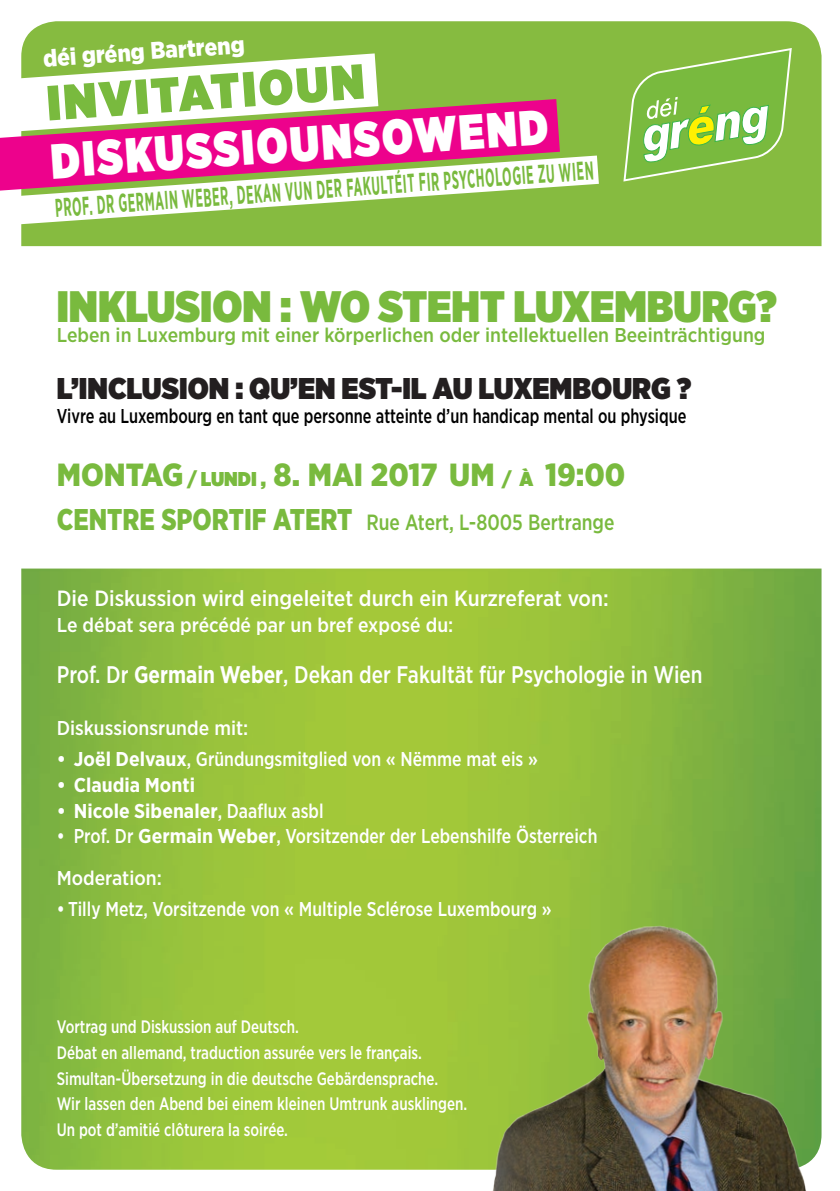
<style>
.page{position:relative;width:840px;height:1191px;background:#fff}
.page>*{position:absolute;margin:0;border:0;box-sizing:border-box;transform-origin:0 0}
.t1{font:900 49.2px "Gotham Narrow";color:#fff;scale:.9 1}
.t2{font:900 49.2px "Gotham Narrow";color:#79ba3e}
.t3{font:900 44px "Gotham Narrow";color:#79ba3e}
.t4{font:900 32px "Gotham Narrow";color:#79ba3e}
.t5{font:900 30px "Gotham Narrow";color:#231f20}
.t6{font:700 25.8px "Gotham Narrow";color:#79ba3e;scale:.51 1}
.t7{font:500 24px "Gotham Narrow";color:#fff;scale:.9 1}
.t8{font:900 24px "Gotham Narrow";color:#fff}
.t9{font:500 22px "Gotham Narrow";color:#fff}
.t10{font:500 22px "Gotham Narrow";color:#79ba3e;scale:.9 1}
.t11{font:500 20px/41.4px "Gotham Narrow";color:#fff;scale:.9 1}
.t12{font:500 20px "Gotham Narrow";color:#79ba3e}
.t13{font:500 20px "Gotham Narrow";color:#000;scale:.83 1}
.t14{font:500 20px "Gotham Narrow";color:#fff}
.t15{font:700 20px "Gotham Narrow";color:#fff}
.t16{font:500 18px/25.6px "Gotham Narrow";color:#fff;scale:.85 1}
.s1{font-size:20px}
.s2{font-weight:900;font-size:30px}
.s3{font-weight:700}
.s4{font-weight:500}
</style>
<div class="page">
<img style="left:21px;top:568px;width:800px;height:601px">
<div style="left:21px;top:21px;width:800px;height:225px;background:#86bb40"></div>
<svg style="left:623px;top:48px;width:168px;height:133px;background:#8fc457"></svg>
<svg style="left:21px;top:53px;width:357px;height:46px"></svg>
<svg style="left:0;top:99px;width:559px;height:56px;fill:#ed028c"></svg>
<svg style="left:0;top:155px;width:598px;height:71px"></svg>
<img style="left:481px;top:923px;width:341px;height:268px">
<h3 class="t8" style="left:42px;top:43px;width:203px;rotate:-4deg">déi gréng Bartreng</h3>
<h1 class="t2" style="left:44px;top:70px;width:319px;rotate:-4deg">INVITATIOUN</h1>
<h1 class="t1" style="left:49px;top:128px;width:555px;rotate:-4deg">DISKUSSIOUNSOWEND</h1>
<h3 class="t6" style="left:54px;top:191px;width:1059px;rotate:-4deg">PROF. DR GERMAIN WEBER, DEKAN VUN DER FAKULTÉIT FIR PSYCHOLOGIE ZU WIEN</h3>
<h2 class="t3" style="left:57px;top:276px;width:721px">INKLUSION : WO STEHT LUXEMBURG?</h2>
<p class="t12" style="left:57px;top:322px;width:710px">Leben in Luxemburg mit einer körperlichen oder intellektuellen Beeinträchtigung</p>
<h3 class="t5" style="left:57px;top:368px;width:635px">L’INCLUSION : QU’EN EST-IL AU LUXEMBOURG ?</h3>
<p class="t13" style="left:57px;top:403px;width:759px">Vivre au Luxembourg en tant que personne atteinte d’un handicap mental ou physique</p>
<h3 class="t4" style="left:57px;top:454px;width:570px">MONTAG <span class="s1">/ LUNDI ,</span> 8. MAI 2017 UM <span class="s1">/ À</span> 19:00</h3>
<p class="t10" style="left:57px;top:508px;width:621px"><span class="s2">CENTRE SPORTIF ATERT</span> Rue Atert, L-8005 Bertrange</p>
<p class="t9" style="left:57px;top:584px;width:553px">Die Diskussion wird eingeleitet durch ein Kurzreferat von:</p>
<p class="t14" style="left:57px;top:612px;width:398px">Le débat sera précédé par un bref exposé du:</p>
<h3 class="t7" style="left:57px;top:659px;width:718px">Prof. Dr <span class="s3">Germain Weber</span>, Dekan der Fakultät für Psychologie in Wien</h3>
<p class="t14" style="left:57px;top:715px;width:193px">Diskussionsrunde mit:</p>
<p class="t11" style="left:57px;top:738px;width:536px"><span class="s3">• Joël Delvaux</span>, Gründungsmitglied von « Nëmme mat eis »</p>
<p class="t15" style="left:57px;top:772px;width:140px">• Claudia Monti</p>
<p class="t15" style="left:57px;top:797px;width:268px">• Nicole Sibenaler<span class="s4">, Daaflux asbl</span></p>
<p class="t11" style="left:57px;top:815px;width:602px">• Prof. Dr <span class="s3">Germain Weber</span>, Vorsitzender der Lebenshilfe Österreich<br>Moderation:</p>
<p class="t11" style="left:57px;top:888px;width:551px">• Tilly Metz, Vorsitzende von « Multiple Sclérose Luxembourg »</p>
<p class="t16" style="left:57px;top:1014px;width:484px">Vortrag und Diskussion auf Deutsch.<br>Débat en allemand, traduction assurée vers le français.<br>Simultan-Übersetzung in die deutsche Gebärdensprache.<br>Wir lassen den Abend bei einem kleinen Umtrunk ausklingen.<br>Un pot d’amitié clôturera la soirée.</p>
</div>
